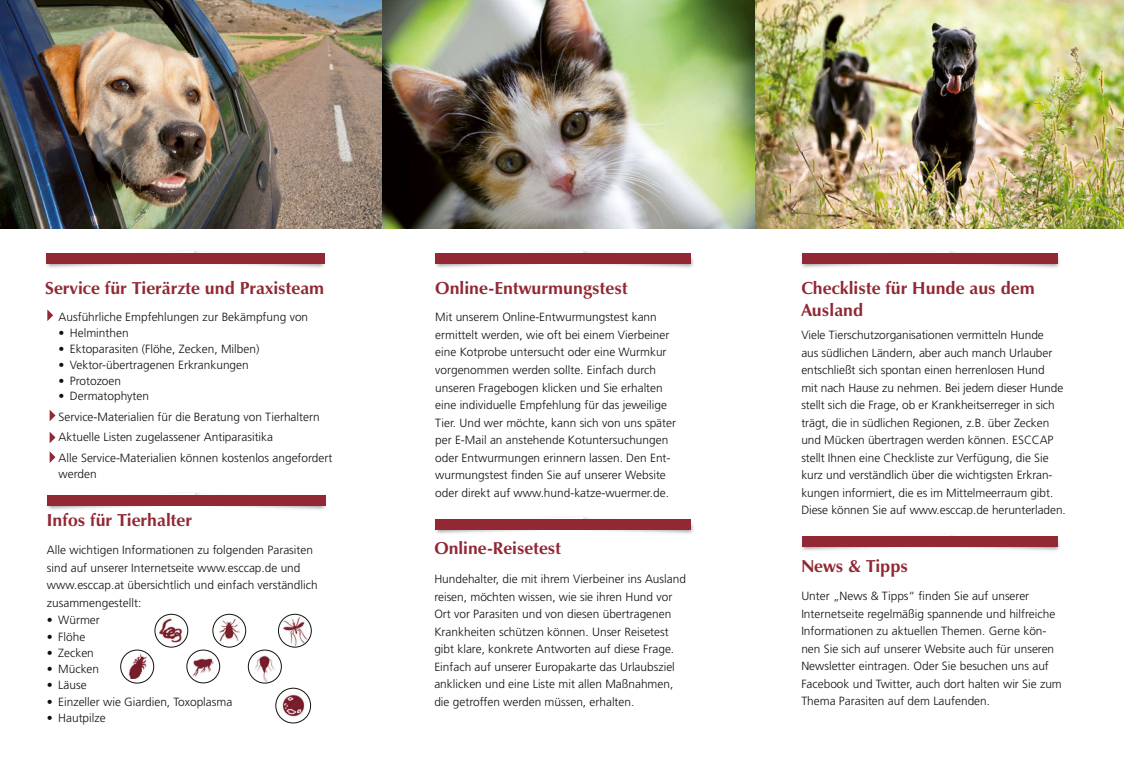
<style>
.page{position:relative;width:1124px;height:759px;background:#fff}
.page>*{position:absolute;margin:0;border:0;box-sizing:border-box;transform-origin:0 0}
.t1{font:700 17.5px/22.5px "Zapf Humanist 601 BT";color:#912834}
.t2{font:700 17.38px "Zapf Humanist 601 BT";color:#912834}
.t3{font:300 11.88px/17.5px "Frutiger";color:#12120d}
</style>
<div class="page">
<img style="left:590px;top:257px;width:104px;height:11px">
<img style="left:435px;top:263px;width:103px;height:5px">
<img style="left:538px;top:263px;width:52px;height:1px">
<svg style="left:553px;top:251px;width:34px;height:1px"></svg>
<div style="left:435px;top:252px;width:256px;height:11px;background:#912834"></div>
<img style="left:201px;top:253px;width:124px;height:15px">
<img style="left:46px;top:263px;width:124px;height:5px">
<img style="left:170px;top:263px;width:31px;height:1px">
<div style="left:46px;top:252px;width:278px;height:11px;background:#912834"></div>
<img style="left:379px;top:0;width:744px;height:228px">
<img style="left:158px;top:617px;width:25px;height:25px">
<div style="left:155px;top:614px;width:33px;height:33px;border:1px solid #12120d;border-radius:50%"></div>
<img style="left:194px;top:658px;width:19px;height:19px">
<div style="left:187px;top:649px;width:33px;height:33px;border:1px solid #12120d;border-radius:50%"></div>
<img style="left:219px;top:617px;width:20px;height:25px">
<div style="left:213px;top:614px;width:33px;height:33px;border:1px solid #12120d;border-radius:50%"></div>
<img style="left:282px;top:615px;width:27px;height:32px">
<div style="left:278px;top:614px;width:33px;height:33px;border:1px solid #12120d;border-radius:50%"></div>
<img style="left:128px;top:653px;width:21px;height:25px">
<div style="left:120px;top:649px;width:34px;height:34px;border:1px solid #12120d;border-radius:50%"></div>
<img style="left:254px;top:655px;width:22px;height:27px">
<div style="left:248px;top:649px;width:33px;height:34px;border:1px solid #12120d;border-radius:50%"></div>
<img style="left:281px;top:693px;width:24px;height:24px">
<div style="left:275px;top:687px;width:36px;height:35px;border:1px solid #12120d;border-radius:50%"></div>
<img style="left:0;top:1px;width:381px;height:227px">
<img style="left:955px;top:253px;width:105px;height:15px">
<img style="left:801px;top:263px;width:103px;height:5px">
<img style="left:904px;top:263px;width:51px;height:1px">
<svg style="left:919px;top:251px;width:34px;height:1px"></svg>
<div style="left:801px;top:252px;width:256px;height:11px;background:#912834"></div>
<img style="left:955px;top:536px;width:105px;height:15px">
<img style="left:801px;top:547px;width:103px;height:4px">
<div style="left:801px;top:536px;width:256px;height:11px;background:#912834"></div>
<img style="left:590px;top:523px;width:104px;height:11px">
<img style="left:435px;top:529px;width:103px;height:5px">
<img style="left:538px;top:529px;width:52px;height:1px">
<svg style="left:553px;top:517px;width:34px;height:1px"></svg>
<div style="left:435px;top:518px;width:256px;height:11px;background:#912834"></div>
<svg style="left:47px;top:309px;width:6px;height:12px"></svg>
<svg style="left:50px;top:410px;width:5px;height:11px"></svg>
<svg style="left:50px;top:432px;width:5px;height:11px"></svg>
<svg style="left:50px;top:451px;width:5px;height:12px"></svg>
<img style="left:202px;top:495px;width:124px;height:15px">
<img style="left:47px;top:505px;width:123px;height:5px">
<img style="left:170px;top:505px;width:32px;height:1px">
<div style="left:47px;top:494px;width:278px;height:11px;background:#912834"></div>
<h1 class="t1" style="left:45px;top:276px;width:281px">Service für Tierärzte und Praxisteam</h1>
<p class="t3" style="left:59px;top:308px;width:251px">Ausführliche Empfehlungen zur Bekämpfung von</p>
<p class="t3" style="left:59px;top:324px;width:71px">• Helminthen</p>
<p class="t3" style="left:59px;top:340px;width:202px">• Ektoparasiten (Flöhe, Zecken, Milben)</p>
<p class="t3" style="left:59px;top:356px;width:192px">• Vektor-übertragenen Erkrankungen</p>
<p class="t3" style="left:59px;top:371px;width:64px">• Protozoen</p>
<p class="t3" style="left:59px;top:386px;width:275px;line-height:20.4px">• Dermatophyten<br>Service-Materialien für die Beratung von Tierhaltern Aktuelle Listen zugelassener Antiparasitika<br>Alle Service-Materialien können kostenlos angefordert</p>
<p class="t3" style="left:59px;top:465px;width:40px">werden</p>
<h1 class="t1" style="left:47px;top:508px;width:147px">Infos für Tierhalter</h1>
<p class="t3" style="left:47px;top:541px;width:272px">Alle wichtigen Informationen zu folgenden Parasiten sind auf unserer Internetseite www.esccap.de und www.esccap.at übersichtlich und einfach verständlich zusammengestellt:</p>
<p class="t3" style="left:47px;top:611px;width:54px">• Würmer</p>
<p class="t3" style="left:47px;top:627px;width:40px">• Flöhe</p>
<p class="t3" style="left:47px;top:643px;width:48px">• Zecken</p>
<p class="t3" style="left:47px;top:660px;width:54px">• Mücken</p>
<p class="t3" style="left:47px;top:676px;width:41px">• Läuse</p>
<p class="t3" style="left:47px;top:692px;width:187px">• Einzeller wie Giardien, Toxoplasma</p>
<p class="t3" style="left:47px;top:708px;width:60px">• Hautpilze</p>
<h1 class="t1" style="left:435px;top:276px;width:194px">Online-Entwurmungstest</h1>
<p class="t3" style="left:435px;top:308px;width:242px">Mit unserem Online-Entwurmungstest kann ermittelt werden, wie oft bei einem Vierbeiner eine Kotprobe untersucht oder eine Wurmkur vorgenommen werden sollte. Einfach durch unseren Fragebogen klicken und Sie erhalten eine individuelle Empfehlung für das jeweilige Tier. Und wer möchte, kann sich von uns später per E-Mail an anstehende Kotuntersuchungen oder Entwurmungen erinnern lassen. Den Ent&shy;wurmungstest finden Sie auf unserer Website oder direkt auf www.hund-katze-wuermer.de.</p>
<h2 class="t2" style="left:434px;top:537px;width:128px">Online-Reisetest</h2>
<p class="t3" style="left:434px;top:570px;width:253px">Hundehalter, die mit ihrem Vierbeiner ins Ausland reisen, möchten wissen, wie sie ihren Hund vor Ort vor Parasiten und von diesen übertragenen Krankheiten schützen können. Unser Reisetest gibt klare, konkrete Antworten auf diese Frage.<br>Einfach auf unserer Europakarte das Urlaubsziel anklicken und eine Liste mit allen Maßnahmen, die getroffen werden müssen, erhalten.</p>
<h1 class="t1" style="left:801px;top:276px;width:235px">Checkliste für Hunde aus dem<br>Ausland</h1>
<p class="t3" style="left:801px;top:326px;width:266px">Viele Tierschutzorganisationen vermitteln Hunde<br>aus südlichen Ländern, aber auch manch Urlauber entschließt sich spontan einen herrenlosen Hund<br>mit nach Hause zu nehmen. Bei jedem dieser Hunde stellt sich die Frage, ob er Krankheitserreger in sich trägt, die in südlichen Regionen, z.B. über Zecken und Mücken übertragen werden können. ESCCAP stellt Ihnen eine Checkliste zur Verfügung, die Sie kurz und verständlich über die wichtigsten Erkran&shy;kungen informiert, die es im Mittelmeerraum gibt.<br>Diese können Sie auf www.esccap.de herunterladen.</p>
<h1 class="t1" style="left:801px;top:554px;width:108px">News &amp; Tipps</h1>
<p class="t3" style="left:801px;top:587px;width:262px">Unter „News &amp; Tipps“ finden Sie auf unserer Internetseite regelmäßig spannende und hilfreiche Informationen zu aktuellen Themen. Gerne kön&shy;nen Sie sich auf unserer Website auch für unseren Newsletter eintragen. Oder Sie besuchen uns auf Facebook und Twitter, auch dort halten wir Sie zum Thema Parasiten auf dem Laufenden.</p>
</div>
